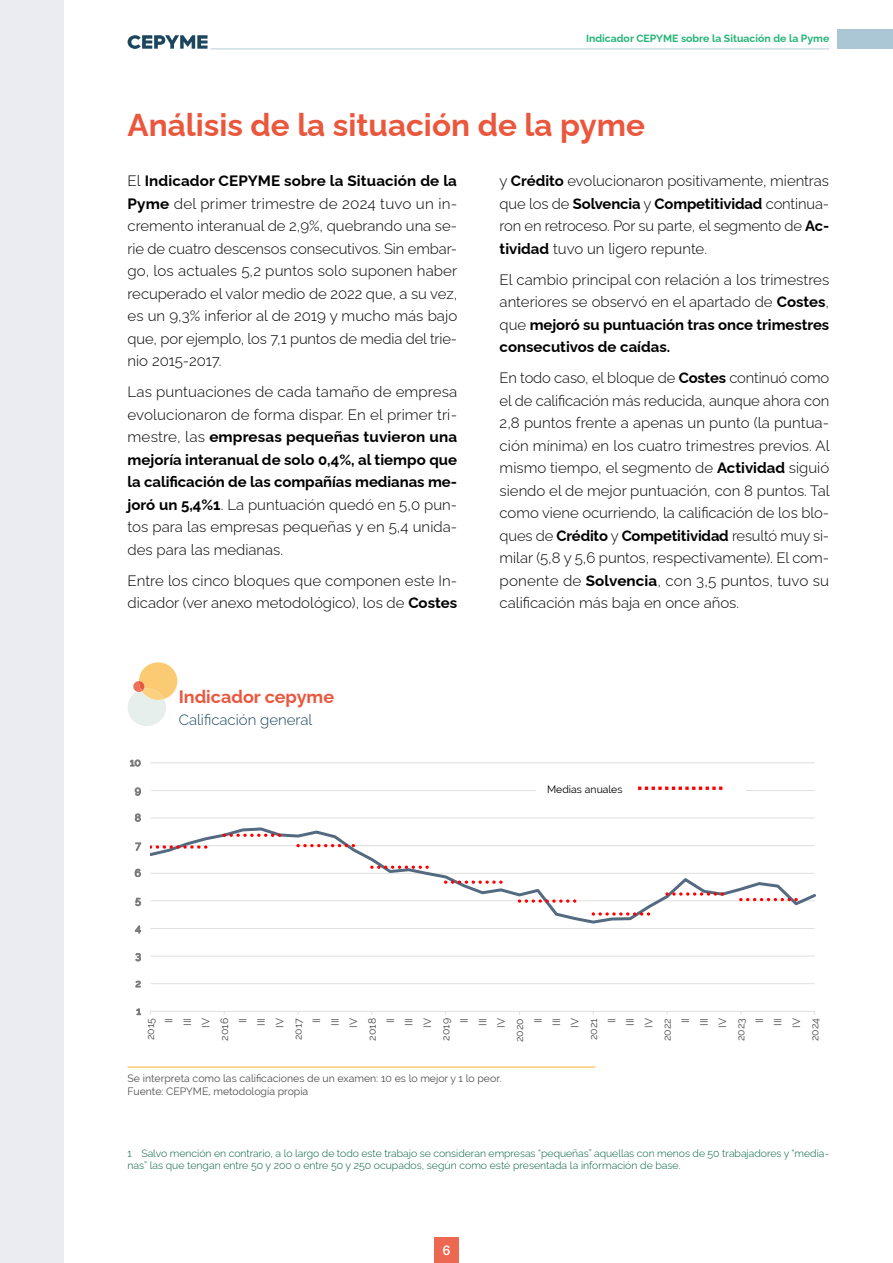
<style>
.page{position:relative;width:893px;height:1263px;background:#fff}
.page>*{position:absolute;margin:0;border:0;box-sizing:border-box;transform-origin:0 0}
.Ladillo_1{font:700 31.5px "Raleway";color:#ea573d}
.Grafico_titulo{font:700 18px "Raleway";color:#ea573d}
.Texto{font:300 15px/22.5px "Raleway";color:#000;text-align:justify}
.Grafico_subtitulo{font:300 15px "Raleway";color:#1b465e}
.t1{font:500 13.5px "Helvetica Neue LT Std";color:#fff}
.Notaalpie{font:300 10.5px/12.6px "Raleway";color:#006140}
.t2{font:10.5px/18.5px "Raleway";letter-spacing:.005em;color:#474949;text-align:right}
.Fuente_1{font:10.5px "Raleway";color:#525254}
.t3{font:700 10.5px "Raleway";color:#26b576}
.Fuente_2{font:10.5px "Raleway";color:#525254}
.t4{font:10.5px "Raleway";color:#000}
.t5{font:500 10.5px "Raleway";color:#7b7b7b}
.s1{font-weight:700}
</style>
<div class="page">
<hr style="left:210px;top:49px;width:619px;height:1px;background:#b7ceda">
<div style="left:838px;top:29px;width:55px;height:20px;background:#abc6d4"></div>
<svg style="left:128px;top:35px;width:79px;height:14px"></svg>
<div style="left:434px;top:1238px;width:25px;height:25px;background:#ec6850"></div>
<div style="left:0;top:0;width:64px;height:1263px;background:#ebecf1"></div>
<hr style="left:128px;top:1067px;width:467px;height:1px;background:#f9b02a">
<svg style="left:128px;top:662px;width:49px;height:64px"></svg>
<hr style="left:150px;top:983px;width:665px;height:1px;background:#dfdfde">
<hr style="left:150px;top:956px;width:665px;height:1px;background:#dfdfde">
<hr style="left:150px;top:928px;width:665px;height:1px;background:#dfdfde">
<hr style="left:150px;top:818px;width:665px;height:1px;background:#dfdfde">
<hr style="left:150px;top:790px;width:665px;height:1px;background:#dfdfde">
<hr style="left:150px;top:762px;width:665px;height:1px;background:#dfdfde">
<hr style="left:150px;top:1011px;width:665px;height:1px;background:#dfdfde">
<svg style="left:150px;top:827px;width:666px;height:97px"></svg>
<svg style="left:150px;top:845px;width:56px;height:4px"></svg>
<svg style="left:224px;top:833px;width:56px;height:4px"></svg>
<svg style="left:298px;top:844px;width:55px;height:3px"></svg>
<svg style="left:372px;top:865px;width:55px;height:4px"></svg>
<svg style="left:446px;top:880px;width:55px;height:4px"></svg>
<svg style="left:519px;top:899px;width:56px;height:4px"></svg>
<svg style="left:593px;top:912px;width:56px;height:4px"></svg>
<svg style="left:667px;top:892px;width:55px;height:4px"></svg>
<svg style="left:741px;top:898px;width:55px;height:3px"></svg>
<div style="left:536px;top:777px;width:210px;height:23px;background:#fff"></div>
<svg style="left:638px;top:786px;width:85px;height:4px"></svg>
<p class="t3" style="left:586px;top:30px;width:245px">Indicador CEPYME sobre la Situación de la Pyme</p>
<p class="Ladillo_1" style="left:128px;top:100px;width:519px">Análisis de la situación de la pyme</p>
<p class="Texto" style="left:128px;top:168px;width:331px">El <span class="s1">Indicador CEPYME sobre la Situación de la Pyme</span> del primer trimestre de 2024 tuvo un in&shy;cremento interanual de 2,9%, quebrando una se&shy;rie de cuatro descensos consecutivos. Sin embar&shy;go, los actuales 5,2 puntos solo suponen haber recuperado el valor medio de 2022 que, a su vez, es un 9,3% inferior al de 2019 y mucho más bajo que, por ejemplo, los 7,1 puntos de media del trie&shy;nio 2015-2017.</p>
<p class="Texto" style="left:128px;top:379px;width:331px">Las puntuaciones de cada tamaño de empresa evolucionaron de forma dispar. En el primer tri&shy;mestre, las <span class="s1">empresas pequeñas tuvieron una mejoría interanual de solo 0,4%, al tiempo que la calificación de las compañías medianas me&shy;joró un 5,4%1</span>. La puntuación quedó en 5,0 pun&shy;tos para las empresas pequeñas y en 5,4 unida&shy;des para las medianas.</p>
<p class="Texto" style="left:128px;top:567px;width:331px">Entre los cinco bloques que componen este In&shy;dicador (ver anexo metodológico), los de <span class="s1">Costes</span></p>
<p class="t5" style="left:130px;top:754px;width:13px">10</p>
<p class="t5" style="left:135px;top:782px;width:8px">9</p>
<p class="t5" style="left:135px;top:809px;width:8px">8</p>
<p class="t5" style="left:135px;top:837px;width:7px">7</p>
<p class="t5" style="left:135px;top:864px;width:8px">6</p>
<p class="t5" style="left:135px;top:892px;width:7px">5</p>
<p class="t5" style="left:135px;top:920px;width:7px">4</p>
<p class="t5" style="left:135px;top:947px;width:7px">3</p>
<p class="t5" style="left:135px;top:975px;width:7px">2</p>
<p class="t5" style="left:136px;top:1002px;width:6px">1</p>
<p class="Grafico_titulo" style="left:179px;top:682px;width:157px">Indicador cepyme</p>
<p class="Grafico_subtitulo" style="left:179px;top:708px;width:135px">Calificación general</p>
<p class="Texto" style="left:500px;top:168px;width:331px">y <span class="s1">Crédito</span> evolucionaron positivamente, mientras que los de <span class="s1">Solvencia</span> y <span class="s1">Competitividad</span> continua&shy;ron en retroceso. Por su parte, el segmento de <span class="s1">Ac&shy;tividad</span> tuvo un ligero repunte.</p>
<p class="Texto" style="left:500px;top:266px;width:331px">El cambio principal con relación a los trimestres anteriores se observó en el apartado de <span class="s1">Costes</span>, que <span class="s1">mejoró su puntuación tras once trimestres consecutivos de caídas.</span></p>
<p class="Texto" style="left:500px;top:365px;width:332px">En todo caso, el bloque de <span class="s1">Costes</span> continuó como el de calificación más reducida, aunque ahora con 2,8 puntos frente a apenas un punto (la puntua&shy;ción mínima) en los cuatro trimestres previos. Al mismo tiempo, el segmento de <span class="s1">Actividad</span> siguió siendo el de mejor puntuación, con 8 puntos. Tal como viene ocurriendo, la calificación de los blo&shy;ques de <span class="s1">Crédito</span> y <span class="s1">Competitividad</span> resultó muy si&shy;milar (5,8 y 5,6 puntos, respectivamente). El com&shy;ponente de <span class="s1">Solvencia</span>, con 3,5 puntos, tuvo su calificación más baja en once años.</p>
<p class="t4" style="left:547px;top:783px;width:77px">Medias anuales</p>
<p class="t2" style="left:141px;top:1042px;width:26px;rotate:-90deg">2015<br>II<br>III<br>IV<br>2016<br>II<br>III<br>IV<br>2017<br>II<br>III<br>IV<br>2018<br>II<br>III<br>IV<br>2019<br>II<br>III<br>IV<br>2020<br>II<br>III<br>IV<br>2021<br>II<br>III<br>IV<br>2022<br>II<br>III<br>IV<br>2023<br>II<br>III<br>IV<br>2024</p>
<p class="Fuente_1" style="left:128px;top:1072px;width:375px">Se interpreta como las calificaciones de un examen: 10 es lo mejor y 1 lo peor.</p>
<p class="Fuente_2" style="left:128px;top:1085px;width:182px">Fuente: CEPYME, metodología propia</p>
<p class="Notaalpie" style="left:128px;top:1146px;width:703px">1 Salvo mención en contrario, a lo largo de todo este trabajo se consideran empresas “pequeñas” aquellas con menos de 50 trabajadores y “media&shy;nas” las que tengan entre 50 y 200 o entre 50 y 250 ocupados, según como esté presentada la información de base.</p>
<p class="t1" style="left:443px;top:1242px;width:9px">6</p>
</div>
